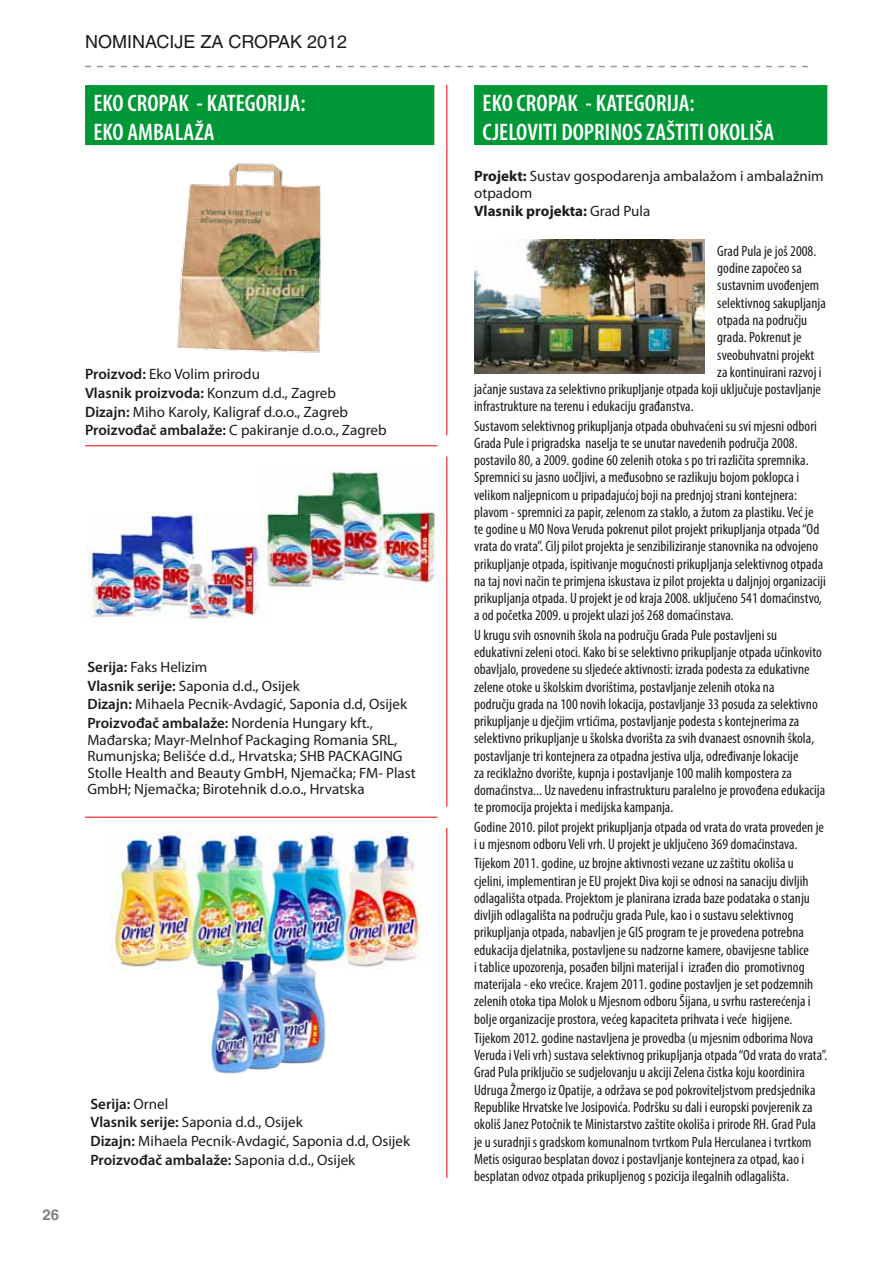
<style>
.page{position:relative;width:893px;height:1263px;background:#fff}
.page>*{position:absolute;margin:0;border:0;box-sizing:border-box;transform-origin:0 0}
.t1{font:600 condensed 24px/28.8px "Myriad Pro";color:#fff}
.t2{font:18px "Helvetica CE";color:#1b1c20}
.t3{font:condensed 15px/17.2px "Myriad Pro";color:#1b1c20}
.t4{font:15px/18.6px "Myriad Pro";color:#1b1c20}
.t5{font:700 15px "Myriad Pro";color:#1b1c20}
.t6{font:700 15px "Helvetica CE";color:#818084}
.s1{font-weight:700}
.s2{font-weight:400}
.s3{font-weight:600}
</style>
<div class="page">
<svg style="left:85px;top:66px;width:723px;height:1px"></svg>
<hr style="left:446px;top:85px;width:1px;height:350px;background:#e60005">
<hr style="left:446px;top:828px;width:1px;height:350px;background:#e60005">
<hr style="left:446px;top:456px;width:1px;height:350px;background:#e60005">
<hr style="left:85px;top:445px;width:352px;height:1px;background:#e60005">
<hr style="left:85px;top:817px;width:352px;height:1px;background:#e60005">
<img style="left:177px;top:163px;width:144px;height:190px">
<div style="left:85px;top:85px;width:349px;height:60px;background:#009836"></div>
<div style="left:474px;top:85px;width:353px;height:60px;background:#009836"></div>
<img style="left:87px;top:512px;width:174px;height:107px">
<img style="left:261px;top:469px;width:175px;height:121px">
<img style="left:110px;top:832px;width:311px;height:136px">
<img style="left:206px;top:941px;width:124px;height:133px">
<img style="left:474px;top:240px;width:230px;height:133px">
<p class="t6" style="left:43px;top:1206px;width:18px">26</p>
<p class="t2" style="left:85px;top:31px;width:264px">NOMINACIJE ZA CROPAK 2012</p>
<h1 class="t1" style="left:94px;top:88px;width:214px">EKO CROPAK - KATEGORIJA:<br>EKO AMBALAŽA</h1>
<h1 class="t1" style="left:483px;top:88px;width:293px">EKO CROPAK - KATEGORIJA:<br>CJELOVITI DOPRINOS ZAŠTITI OKOLIŠA</h1>
<p class="t4" style="left:474px;top:168px;width:351px;line-height:16.5px"><span class="s1">Projekt:</span> Sustav gospodarenja ambalažom i ambalažnim otpadom</p>
<p class="t5" style="left:474px;top:202px;width:178px">Vlasnik projekta: <span class="s2">Grad Pula</span></p>
<p class="t3" style="left:717px;top:242px;width:101px">Grad Pula je još 2008.</p>
<p class="t3" style="left:717px;top:259px;width:86px">godine započeo sa</p>
<p class="t3" style="left:717px;top:277px;width:103px">sustavnim uvođenjem</p>
<p class="t3" style="left:717px;top:294px;width:110px">selektivnog sakupljanja</p>
<p class="t3" style="left:717px;top:311px;width:91px">otpada na području</p>
<p class="t3" style="left:717px;top:328px;width:86px">grada. Pokrenut je</p>
<p class="t3" style="left:717px;top:346px;width:99px">sveobuhvatni projekt</p>
<p class="t3" style="left:717px;top:363px;width:106px">za kontinuirani razvoj i</p>
<p class="t3" style="left:474px;top:380px;width:348px">jačanje sustava za selektivno prikupljanje otpada koji uključuje postavljanje</p>
<p class="t3" style="left:474px;top:397px;width:221px">infrastrukture na terenu i edukaciju građanstva.</p>
<p class="t3" style="left:474px;top:417px;width:353px">Sustavom selektivnog prikupljanja otpada obuhvaćeni su svi mjesni odbori Grada Pule i prigradska naselja te se unutar navedenih područja 2008. postavilo 80, a 2009. godine 60 zelenih otoka s po tri različita spremnika.<br>Spremnici su jasno uočljivi, a međusobno se razlikuju bojom poklopca i velikom naljepnicom u pripadajućoj boji na prednjoj strani kontejnera: plavom - spremnici za papir, zelenom za staklo, a žutom za plastiku. Već je te godine u MO Nova Veruda pokrenut pilot projekt prikupljanja otpada “Od vrata do vrata”. Cilj pilot projekta je senzibiliziranje stanovnika na odvojeno prikupljanje otpada, ispitivanje mogućnosti prikupljanja selektivnog otpada na taj novi način te primjena iskustava iz pilot projekta u daljnjoj organizaciji prikupljanja otpada. U projekt je od kraja 2008. uključeno 541 domaćinstvo, a od početka 2009. u projekt ulazi još 268 domaćinstava.</p>
<p class="t3" style="left:474px;top:626px;width:353px">U krugu svih osnovnih škola na području Grada Pule postavljeni su edukativni zeleni otoci. Kako bi se selektivno prikupljanje otpada učinkovito obavljalo, provedene su sljedeće aktivnosti: izrada podesta za edukativne zelene otoke u školskim dvorištima, postavljanje zelenih otoka na<br>području grada na 100 novih lokacija, postavljanje 33 posuda za selektivno prikupljanje u dječjim vrtićima, postavljanje podesta s kontejnerima za selektivno prikupljanje u školska dvorišta za svih dvanaest osnovnih škola, postavljanje tri kontejnera za otpadna jestiva ulja, određivanje lokacije<br>za reciklažno dvorište, kupnja i postavljanje 100 malih kompostera za domaćinstva... Uz navedenu infrastrukturu paralelno je provođena edukacija te promocija projekta i medijska kampanja.</p>
<p class="t3" style="left:474px;top:818px;width:351px">Godine 2010. pilot projekt prikupljanja otpada od vrata do vrata proveden je i u mjesnom odboru Veli vrh. U projekt je uključeno 369 domaćinstava.</p>
<p class="t3" style="left:474px;top:854px;width:341px">Tijekom 2011. godine, uz brojne aktivnosti vezane uz zaštitu okoliša u cjelini, implementiran je EU projekt Diva koji se odnosi na sanaciju divljih odlagališta otpada. Projektom je planirana izrada baze podataka o stanju divljih odlagališta na području grada Pule, kao i o sustavu selektivnog prikupljanja otpada, nabavljen je GIS program te je provedena potrebna edukacija djelatnika, postavljene su nadzorne kamere, obavijesne tablice i tablice upozorenja, posađen biljni materijal i izrađen dio promotivnog materijala - eko vrećice. Krajem 2011. godine postavljen je set podzemnih zelenih otoka tipa Molok u Mjesnom odboru Šijana, u svrhu rasterećenja i bolje organizacije prostora, većeg kapaciteta prihvata i veće higijene.</p>
<p class="t3" style="left:474px;top:1029px;width:355px">Tijekom 2012. godine nastavljena je provedba (u mjesnim odborima Nova Veruda i Veli vrh) sustava selektivnog prikupljanja otpada “Od vrata do vrata”.<br>Grad Pula priključio se sudjelovanju u akciji Zelena čistka koju koordinira Udruga Žmergo iz Opatije, a održava se pod pokroviteljstvom predsjednika Republike Hrvatske Ive Josipovića. Podršku su dali i europski povjerenik za okoliš Janez Potočnik te Ministarstvo zaštite okoliša i prirode RH. Grad Pula je u suradnji s gradskom komunalnom tvrtkom Pula Herculanea i tvrtkom Metis osigurao besplatan dovoz i postavljanje kontejnera za otpad, kao i besplatan odvoz otpada prikupljenog s pozicija ilegalnih odlagališta.</p>
<p class="t4" style="left:85px;top:365px;width:303px"><span class="s3">Proizvod:</span> Eko Volim prirodu<br><span class="s3">Vlasnik proizvoda:</span> Konzum d.d., Zagreb<br><span class="s3">Dizajn:</span> Miho Karoly, Kaligraf d.o.o., Zagreb <span class="s3">Proizvođač ambalaže:</span> C pakiranje d.o.o., Zagreb</p>
<p class="t4" style="left:87px;top:657px;width:321px"><span class="s3">Serija:</span> Faks Helizim<br><span class="s3">Vlasnik serije:</span> Saponia d.d., Osijek<br><span class="s3">Dizajn:</span> Mihaela Pecnik-Avdagić, Saponia d.d, Osijek <span class="s3">Proizvođač ambalaže:</span> Nordenia Hungary kft.,</p>
<p class="t4" style="left:87px;top:731px;width:330px;line-height:16.5px">Mađarska; Mayr-Melnhof Packaging Romania SRL, Rumunjska; Belišće d.d., Hrvatska; SHB PACKAGING Stolle Health and Beauty GmbH, Njemačka; FM- Plast GmbH; Njemačka; Birotehnik d.o.o., Hrvatska</p>
<p class="t4" style="left:90px;top:1094px;width:321px"><span class="s3">Serija:</span> Ornel<br><span class="s3">Vlasnik serije:</span> Saponia d.d., Osijek<br><span class="s3">Dizajn:</span> Mihaela Pecnik-Avdagić, Saponia d.d, Osijek <span class="s3">Proizvođač ambalaže:</span> Saponia d.d., Osijek</p>
</div>
